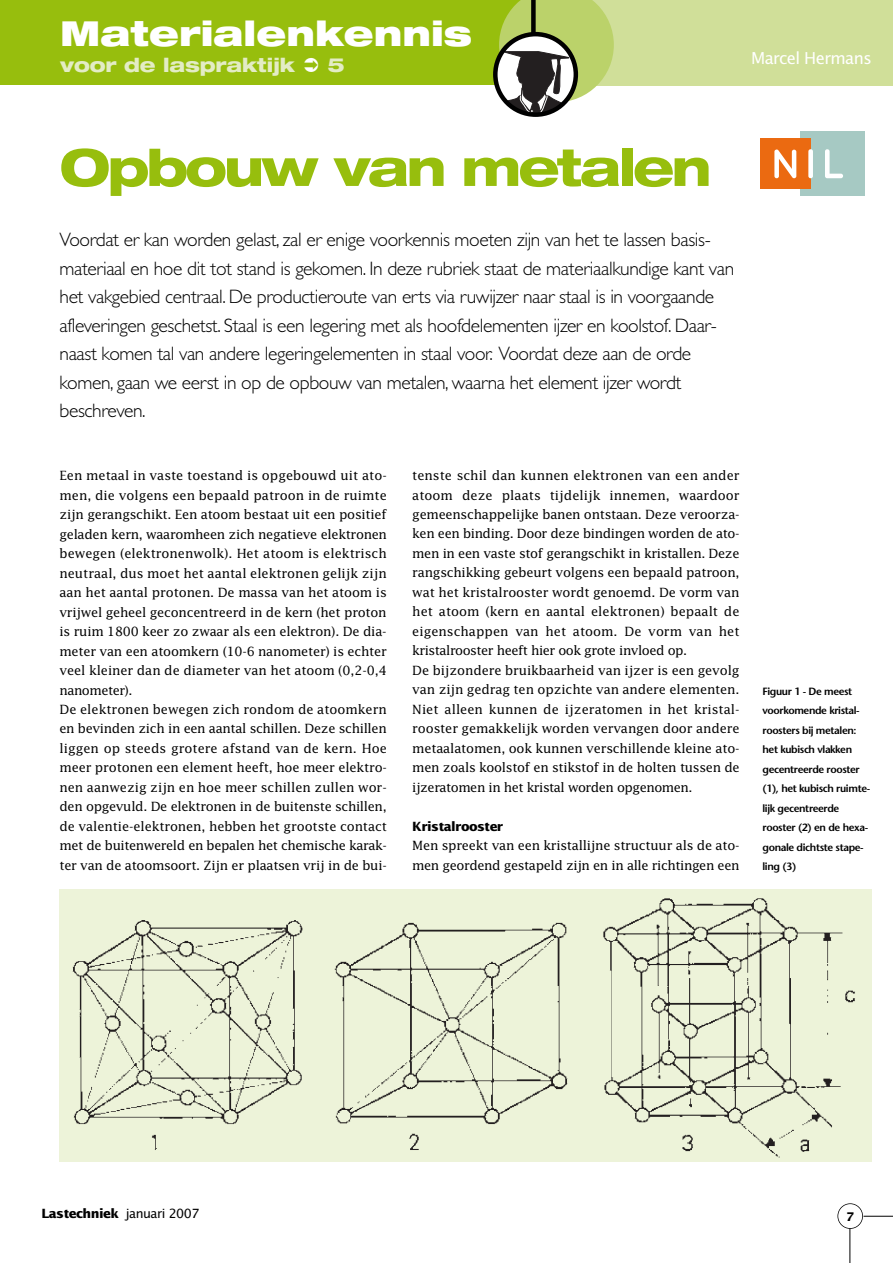
<style>
.page{position:relative;width:893px;height:1263px;background:#fff}
.page>*{position:absolute;margin:0;border:0;box-sizing:border-box;transform-origin:0 0}
.t1{font:800 expanded 51px "Helvetica Neue";letter-spacing:-.055em;color:#97be0d}
.t2{font:900 expanded 34.5px "Helvetica Neue";color:#fff}
.t3{font:300 19.5px/28.5px "Gill Sans";letter-spacing:-.02em;color:#000}
.t4{font:800 expanded 19.5px "Helvetica Neue";letter-spacing:-.01em;color:#e3ecc5}
.t5{font:16.5px "Lucida Sans";letter-spacing:-.04em;color:#fff}
.t6{font:12.75px/19.5px "Lucida";letter-spacing:-.015em;color:#000}
.t7{font:700 12.75px "Lucida Sans";letter-spacing:-.04em;color:#000}
.t8{font:700 12px "Lucida Sans";color:#000}
.t9{font:600 10.5px/19.5px "Stone Sans";letter-spacing:-.035em;color:#000}
.s1{font-weight:400}
</style>
<div class="page">
<div style="left:837px;top:1203px;width:26px;height:26px;border:2px solid #000;border-radius:50%"></div>
<hr style="left:850px;top:1228px;width:1px;height:35px;background:#000">
<hr style="left:863px;top:1216px;width:30px;height:1px;background:#000">
<div style="left:0;top:0;width:533px;height:84px;background:#97be0d"></div>
<div style="left:534px;top:0;width:359px;height:85px;background:#d0df99"></div>
<svg style="left:493px;top:0;width:121px;height:117px"></svg>
<img style="left:60px;top:889px;width:812px;height:273px">
<div style="left:800px;top:131px;width:65px;height:65px;background:#a6c9c3"></div>
<div style="left:760px;top:139px;width:51px;height:50px;background:#eb6a11"></div>
<svg style="left:774px;top:149px;width:22px;height:29px"></svg>
<svg style="left:808px;top:149px;width:5px;height:29px"></svg>
<svg style="left:825px;top:149px;width:18px;height:29px"></svg>
<h2 class="t2" style="left:60px;top:11px;width:413px">Materialenkennis</h2>
<h3 class="t4" style="left:60px;top:52px;width:236px">voor de laspraktijk</h3>
<h3 class="t4" style="left:327px;top:52px;width:19px">5</h3>
<p class="t5" style="left:751px;top:48px;width:122px">Marcel Hermans</p>
<h1 class="t1" style="left:60px;top:135px;width:653px">Opbouw van metalen</h1>
<p class="t3" style="left:60px;top:226px;width:676px">Voordat er kan worden gelast, zal er enige voorkennis moeten zijn van het te lassen basis&shy;materiaal en hoe dit tot stand is gekomen. In deze rubriek staat de materiaalkundige kant van het vakgebied centraal. De productieroute van erts via ruwijzer naar staal is in voorgaande afleveringen geschetst. Staal is een legering met als hoofdelementen ijzer en koolstof. Daar&shy;naast komen tal van andere legeringelementen in staal voor. Voordat deze aan de orde komen, gaan we eerst in op de opbouw van metalen, waarna het element ijzer wordt beschreven.</p>
<p class="t6" style="left:60px;top:465px;width:329px">Een metaal in vaste toestand is opgebouwd uit ato&shy;men, die volgens een bepaald patroon in de ruimte zijn gerangschikt. Een atoom bestaat uit een positief geladen kern, waaromheen zich negatieve elektronen bewegen (elektronenwolk). Het atoom is elektrisch neutraal, dus moet het aantal elektronen gelijk zijn aan het aantal protonen. De massa van het atoom is vrijwel geheel geconcentreerd in de kern (het proton is ruim 1800 keer zo zwaar als een elektron). De dia&shy;meter van een atoomkern (10-6 nanometer) is echter veel kleiner dan de diameter van het atoom (0,2-0,4 nanometer).<br>De elektronen bewegen zich rondom de atoomkern en bevinden zich in een aantal schillen. Deze schillen liggen op steeds grotere afstand van de kern. Hoe meer protonen een element heeft, hoe meer elektro&shy;nen aanwezig zijn en hoe meer schillen zullen wor&shy;den opgevuld. De elektronen in de buitenste schillen, de valentie-elektronen, hebben het grootste contact met de buitenwereld en bepalen het chemische karak&shy;ter van de atoomsoort. Zijn er plaatsen vrij in de bui-</p>
<p class="t6" style="left:412px;top:465px;width:329px">tenste schil dan kunnen elektronen van een ander atoom deze plaats tijdelijk innemen, waardoor gemeenschappelijke banen ontstaan. Deze veroorza&shy;ken een binding. Door deze bindingen worden de ato&shy;men in een vaste stof gerangschikt in kristallen. Deze rangschikking gebeurt volgens een bepaald patroon, wat het kristalrooster wordt genoemd. De vorm van het atoom (kern en aantal elektronen) bepaalt de eigenschappen van het atoom. De vorm van het kristalrooster heeft hier ook grote invloed op.<br>De bijzondere bruikbaarheid van ijzer is een gevolg van zijn gedrag ten opzichte van andere elementen.<br>Niet alleen kunnen de ijzeratomen in het kristal&shy;rooster gemakkelijk worden vervangen door andere metaalatomen, ook kunnen verschillende kleine ato&shy;men zoals koolstof en stikstof in de holten tussen de ijzeratomen in het kristal worden opgenomen.</p>
<p class="t7" style="left:412px;top:818px;width:93px">Kristalrooster</p>
<p class="t6" style="left:412px;top:836px;width:329px">Men spreekt van een kristallijne structuur als de ato&shy;men geordend gestapeld zijn en in alle richtingen een</p>
<p class="t9" style="left:762px;top:681px;width:109px">Figuur 1 - De meest voorkomende kristal&shy;roosters bij metalen: het kubisch vlakken gecentreerde rooster (1), het kubisch ruimte&shy;lijk gecentreerde rooster (2) en de hexa&shy;gonale dichtste stape&shy;ling (3)</p>
<p class="t7" style="left:42px;top:1206px;width:160px">Lastechniek <span class="s1">januari 2007</span></p>
<p class="t8" style="left:846px;top:1209px;width:10px">7</p>
</div>
